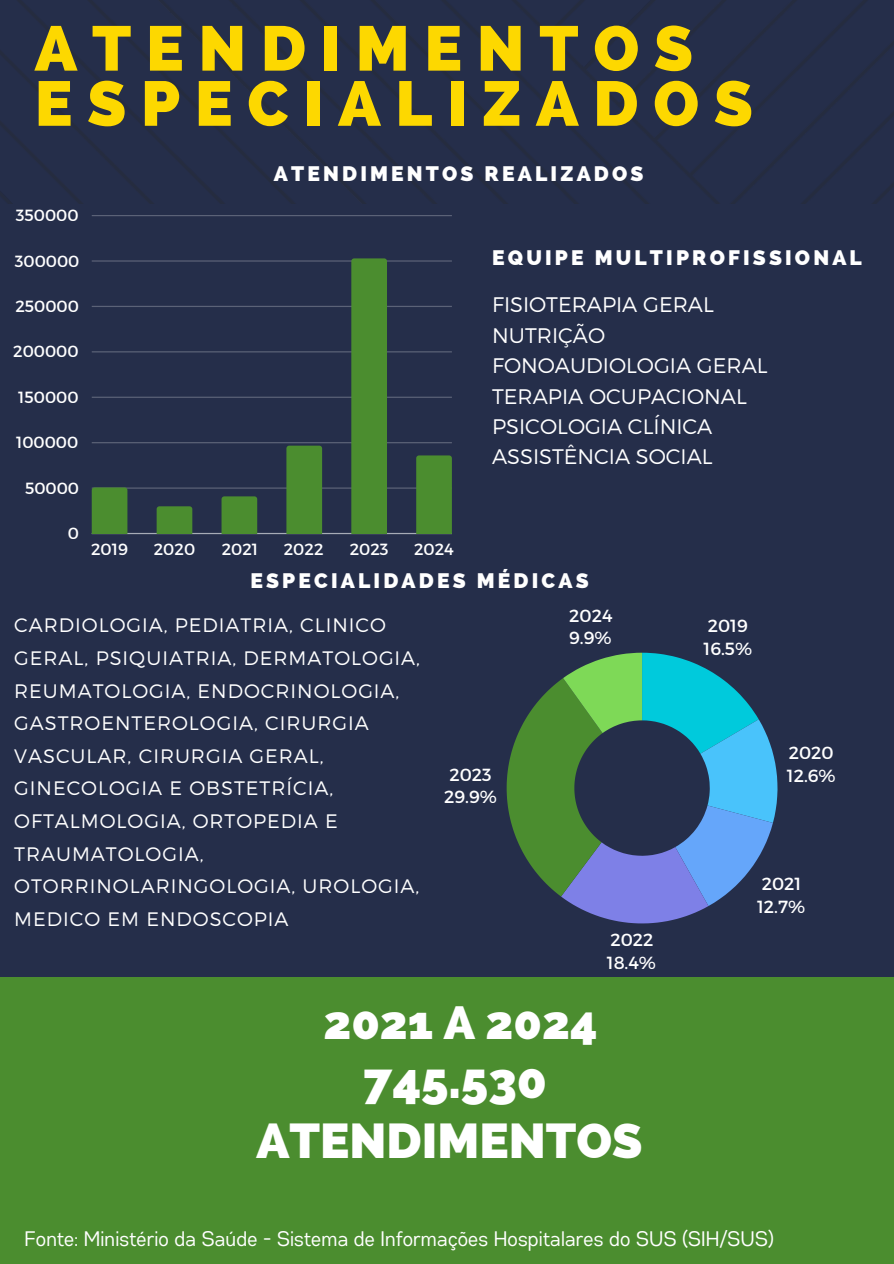
<style>
.page{position:relative;width:894px;height:1264px;background:#fff}
.page>*{position:absolute;margin:0;border:0;box-sizing:border-box;transform-origin:0 0}
.t1{font:800 63px/55.2px "Raleway";letter-spacing:.235em;color:#fdd800}
.t2{font:800 49.05px/60.4px "Raleway";color:#fff;text-align:center}
.t3{font:800 46.5px "Raleway";color:#fff}
.t4{font:300 21px/30.3px "Montserrat";color:#fff}
.t5{font:21px "Gabriel Sans Cond";color:#fff}
.t6{font:800 21px "Raleway";letter-spacing:.15em;color:#fff}
.t7{font:300 19.5px/32.7px "Montserrat";letter-spacing:.05em;color:#fff}
.t8{font:17.55px/22.8px "Montserrat";color:#fff}
.t9{font:16.2px "Montserrat";color:#fff}
</style>
<div class="page">
<div style="left:0;top:0;width:893px;height:204px;background:#252e4a"></div>
<div style="left:0;top:204px;width:893px;height:775px;background:#252e4a"></div>
<div style="left:0;top:977px;width:893px;height:286px;background:#4b8d2f"></div>
<hr style="left:92px;top:533px;width:360px;height:1px;background:#fff;opacity:.6">
<hr style="left:92px;top:487px;width:360px;height:1px;background:#404860">
<hr style="left:92px;top:442px;width:360px;height:1px;background:#575e73">
<hr style="left:92px;top:396px;width:360px;height:2px;background:#fff;opacity:.25">
<hr style="left:92px;top:351px;width:360px;height:1px;background:#4e566c">
<hr style="left:92px;top:306px;width:360px;height:1px;background:#5b6277">
<hr style="left:92px;top:260px;width:360px;height:2px;background:#464d65">
<hr style="left:92px;top:215px;width:360px;height:1px;background:#5b6277">
<div style="left:92px;top:487px;width:35px;height:46px;background:#4b8d2f"></div>
<svg style="left:157px;top:506px;width:35px;height:27px"></svg>
<svg style="left:221px;top:496px;width:36px;height:37px"></svg>
<div style="left:286px;top:445px;width:36px;height:88px;background:#4b8d2f"></div>
<div style="left:351px;top:258px;width:36px;height:275px;background:#4b8d2f"></div>
<div style="left:416px;top:455px;width:36px;height:78px;background:#4b8d2f"></div>
<svg style="left:506px;top:652px;width:271px;height:271px"></svg>
<h1 class="t1" style="left:35px;top:21px;width:719px">ATENDIMENTOS<br>ESPECIALIZADOS</h1>
<p class="t9" style="left:16px;top:205px;width:64px">350000</p>
<p class="t9" style="left:15px;top:250px;width:66px">300000</p>
<p class="t9" style="left:15px;top:296px;width:65px">250000</p>
<p class="t9" style="left:13px;top:341px;width:67px">200000</p>
<p class="t9" style="left:18px;top:386px;width:62px">150000</p>
<p class="t9" style="left:16px;top:432px;width:64px">100000</p>
<p class="t9" style="left:25px;top:477px;width:56px">50000</p>
<h3 class="t6" style="left:274px;top:161px;width:371px">ATENDIMENTOS REALIZADOS</h3>
<h3 class="t6" style="left:492px;top:245px;width:371px">EQUIPE MULTIPROFISSIONAL</h3>
<p class="t4" style="left:492px;top:289px;width:277px">FISIOTERAPIA GERAL<br>NUTRIÇÃO<br>FONOAUDIOLOGIA GERAL<br>TERAPIA OCUPACIONAL<br>PSICOLOGIA CLÍNICA<br>ASSISTÊNCIA SOCIAL</p>
<p class="t9" style="left:68px;top:523px;width:13px">0</p>
<p class="t9" style="left:91px;top:539px;width:38px">2019</p>
<p class="t9" style="left:154px;top:539px;width:43px">2020</p>
<p class="t9" style="left:222px;top:539px;width:38px">2021</p>
<p class="t9" style="left:284px;top:539px;width:41px">2022</p>
<p class="t9" style="left:349px;top:539px;width:40px">2023</p>
<p class="t9" style="left:414px;top:539px;width:41px">2024</p>
<h4 class="t6" style="left:250px;top:568px;width:339px">ESPECIALIDADES MÉDICAS</h4>
<h4 class="t7" style="left:14px;top:608px;width:407px">CARDIOLOGIA, PEDIATRIA, CLINICO<br>GERAL, PSIQUIATRIA, DERMATOLOGIA,<br>REUMATOLOGIA, ENDOCRINOLOGIA,<br>GASTROENTEROLOGIA, CIRURGIA<br>VASCULAR, CIRURGIA GERAL,<br>GINECOLOGIA E OBSTETRÍCIA,<br>OFTALMOLOGIA, ORTOPEDIA E<br>TRAUMATOLOGIA,<br>OTORRINOLARINGOLOGIA, UROLOGIA,<br>MEDICO EM ENDOSCOPIA</h4>
<p class="t8" style="left:444px;top:762px;width:54px;text-align:center">2023<br>29.9%</p>
<p class="t8" style="left:569px;top:603px;width:45px">2024<br>9.9%</p>
<p class="t8" style="left:606px;top:927px;width:51px">2022<br>18.4%</p>
<h3 class="t3" style="left:323px;top:995px;width:275px">2021 A 2024</h3>
<h3 class="t2" style="left:256px;top:1050px;width:387px">745.530<br>ATENDIMENTOS</h3>
<p class="t8" style="left:703px;top:613px;width:50px">2019<br>16.5%</p>
<p class="t8" style="left:786px;top:740px;width:50px">2020<br>12.6%</p>
<p class="t8" style="left:756px;top:871px;width:49px">2021<br>12.7%</p>
<p class="t5" style="left:25px;top:1228px;width:751px">Fonte: Ministério da Saúde - Sistema de Informações Hospitalares do SUS (SIH/SUS)</p>
</div>
